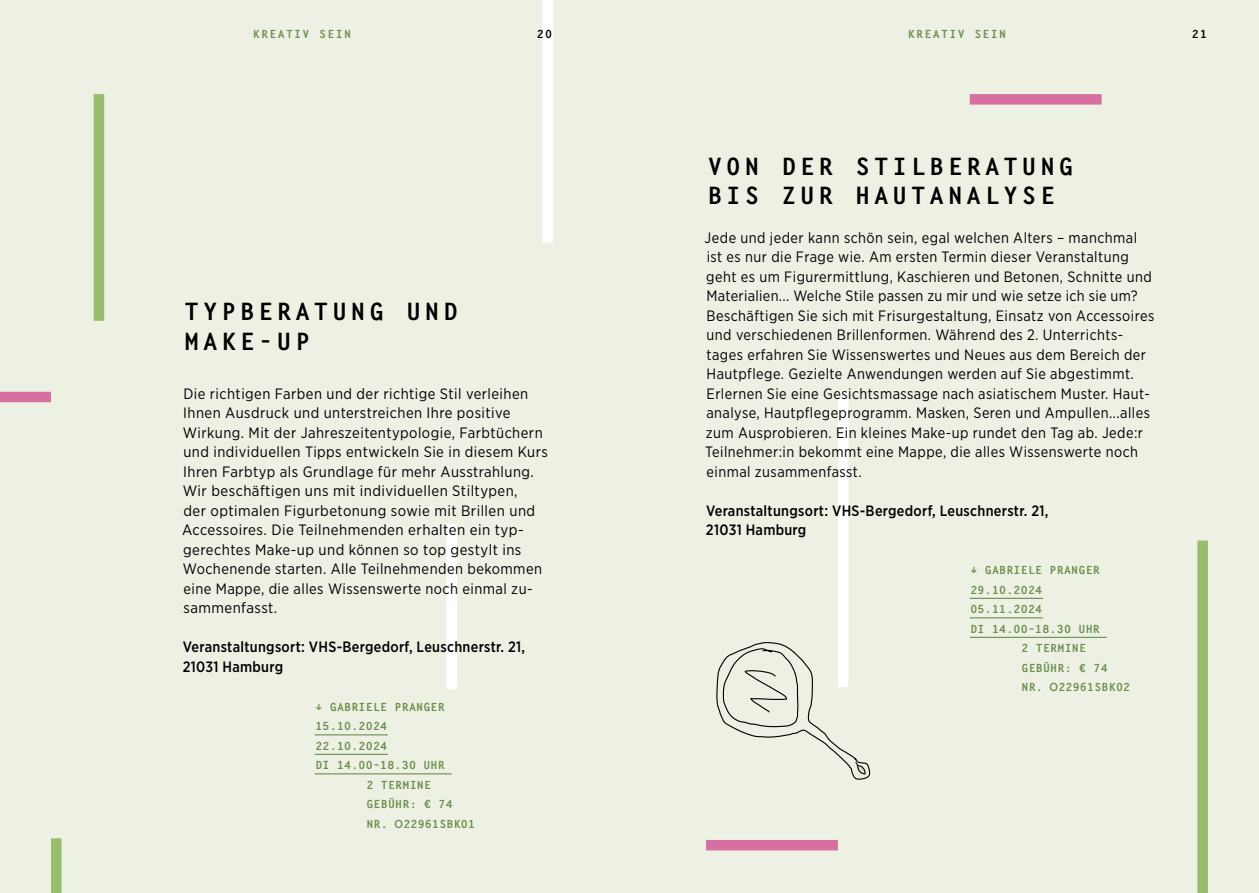
<style>
.page{position:relative;width:1259px;height:893px;background:#ecf1e4}
.page>*{position:absolute;margin:0;border:0;box-sizing:border-box;transform-origin:0 0}
.t1{font:24px/29.2px "Koerberhaus";letter-spacing:.03em;color:#000}
.t2{font:15px/19.5px "Gotham Narrow";letter-spacing:.03em;color:#000}
.t3{font:500 15px/19.5px "Gotham Narrow";letter-spacing:.02em;color:#000}
.t4{font:11.25px "Koerberhaus";letter-spacing:-.1em;color:#6c8e4a}
.t5{font:11.25px "Koerberhaus";color:#6c8e4a}
.t6{font:11.25px "Koerberhaus";color:#000}
.s1{font-family:"Helvetica Neue";font-weight:500}
</style>
<div class="page">
<div style="left:1197px;top:541px;width:11px;height:352px;background:#9abc6e"></div>
<div style="left:969px;top:94px;width:132px;height:11px;background:#d770a0"></div>
<div style="left:446px;top:524px;width:11px;height:165px;background:#fff"></div>
<div style="left:706px;top:840px;width:132px;height:10px;background:#d770a0"></div>
<div style="left:94px;top:94px;width:10px;height:227px;background:#9abc6e"></div>
<div style="left:542px;top:0;width:11px;height:243px;background:#fff"></div>
<div style="left:0;top:392px;width:51px;height:10px;background:#d770a0"></div>
<div style="left:838px;top:392px;width:10px;height:295px;background:#fff"></div>
<div style="left:51px;top:838px;width:11px;height:55px;background:#9abc6e"></div>
<hr style="left:315px;top:734px;width:73px;height:1px;background:#6c8e4a">
<hr style="left:315px;top:754px;width:73px;height:1px;background:#6c8e4a">
<hr style="left:315px;top:773px;width:136px;height:1px;background:#6c8e4a">
<hr style="left:969px;top:598px;width:74px;height:1px;background:#6c8e4a">
<hr style="left:969px;top:617px;width:74px;height:1px;background:#6c8e4a">
<hr style="left:969px;top:637px;width:137px;height:1px;background:#6c8e4a">
<svg style="left:716px;top:641px;width:155px;height:139px"></svg>
<p class="t5" style="left:252px;top:27px;width:98px">KREATIV SEIN</p>
<p class="t6" style="left:536px;top:27px;width:18px">20</p>
<p class="t5" style="left:907px;top:27px;width:98px">KREATIV SEIN</p>
<p class="t6" style="left:1191px;top:27px;width:18px">21</p>
<h1 class="t1" style="left:183px;top:297px;width:278px">TYPBERATUNG UND<br>MAKE-UP</h1>
<p class="t2" style="left:182px;top:383px;width:367px">Die richtigen Farben und der richtige Stil verleihen Ihnen Ausdruck und unterstreichen Ihre positive Wirkung. Mit der Jahreszeitentypologie, Farbtüchern und individuellen Tipps entwickeln Sie in diesem Kurs Ihren Farbtyp als Grundlage für mehr Ausstrahlung.<br>Wir beschäftigen uns mit individuellen Stiltypen,<br>der optimalen Figurbetonung sowie mit Brillen und Accessoires. Die Teilnehmenden erhalten ein typ&shy;gerechtes Make-up und können so top gestylt ins Wochenende starten. Alle Teilnehmenden bekommen eine Mappe, die alles Wissenswerte noch einmal zu&shy;sammenfasst.</p>
<p class="t3" style="left:183px;top:637px;width:344px">Veranstaltungsort: VHS-Bergedorf, Leuschnerstr. 21,<br>21031 Hamburg</p>
<p class="t4" style="left:315px;top:700px;width:132px">↓ GABRIELE PRANGER</p>
<p class="t4" style="left:315px;top:719px;width:75px">15.10.2024</p>
<p class="t4" style="left:315px;top:739px;width:75px">22.10.2024</p>
<p class="t4" style="left:315px;top:758px;width:132px">DI 14.00–18.30 UHR</p>
<p class="t4" style="left:366px;top:778px;width:67px">2 TERMINE</p>
<p class="t4" style="left:315px;top:797px;width:30px">G</p>
<p class="t4" style="left:373px;top:797px;width:82px">EBÜHR: € 74</p>
<p class="t4" style="left:315px;top:816px;width:30px">N</p>
<p class="t4" style="left:373px;top:816px;width:104px">R. <span class="s1">O</span>22961SBK01</p>
<h1 class="t1" style="left:706px;top:151px;width:370px">VON DER STILBERATUNG<br>BIS ZUR HAUTANALYS E</h1>
<p class="t2" style="left:704px;top:227px;width:451px">Jede und jeder kann schön sein, egal welchen Alters – manchmal ist es nur die Frage wie. Am ersten Termin dieser Veranstaltung geht es um Figurermittlung, Kaschieren und Betonen, Schnitte und Materialien... Welche Stile passen zu mir und wie setze ich sie um?<br>Beschäftigen Sie sich mit Frisurgestaltung, Einsatz von Accessoires und verschiedenen Brillenformen. Während des 2. Unterrichts&shy;tages erfahren Sie Wissenswertes und Neues aus dem Bereich der Hautpflege. Gezielte Anwendungen werden auf Sie abgestimmt.<br>Erlernen Sie eine Gesichtsmassage nach asiatischem Muster. Haut&shy;analyse, Hautpflegeprogramm. Masken, Seren und Ampullen...alles zum Ausprobieren. Ein kleines Make-up rundet den Tag ab. Jede:r Teilnehmer:in bekommt eine Mappe, die alles Wissenswerte noch einmal zusammenfasst.</p>
<p class="t3" style="left:706px;top:501px;width:344px">Veranstaltungsort: VHS-Bergedorf, Leuschnerstr. 21,<br>21031 Hamburg</p>
<p class="t4" style="left:969px;top:563px;width:132px">↓ GABRIELE PRANGER</p>
<p class="t4" style="left:969px;top:583px;width:75px">29.10.2024</p>
<p class="t4" style="left:969px;top:602px;width:75px">05.11.2024</p>
<p class="t4" style="left:969px;top:622px;width:132px">DI 14.00–18.30 UHR</p>
<p class="t4" style="left:1020px;top:641px;width:67px">2 TERMINE</p>
<p class="t4" style="left:969px;top:660px;width:30px">G</p>
<p class="t4" style="left:1028px;top:660px;width:82px">EBÜHR: € 74</p>
<p class="t4" style="left:969px;top:680px;width:30px">N</p>
<p class="t4" style="left:1028px;top:680px;width:104px">R. <span class="s1">O</span>22961SBK02</p>
</div>
